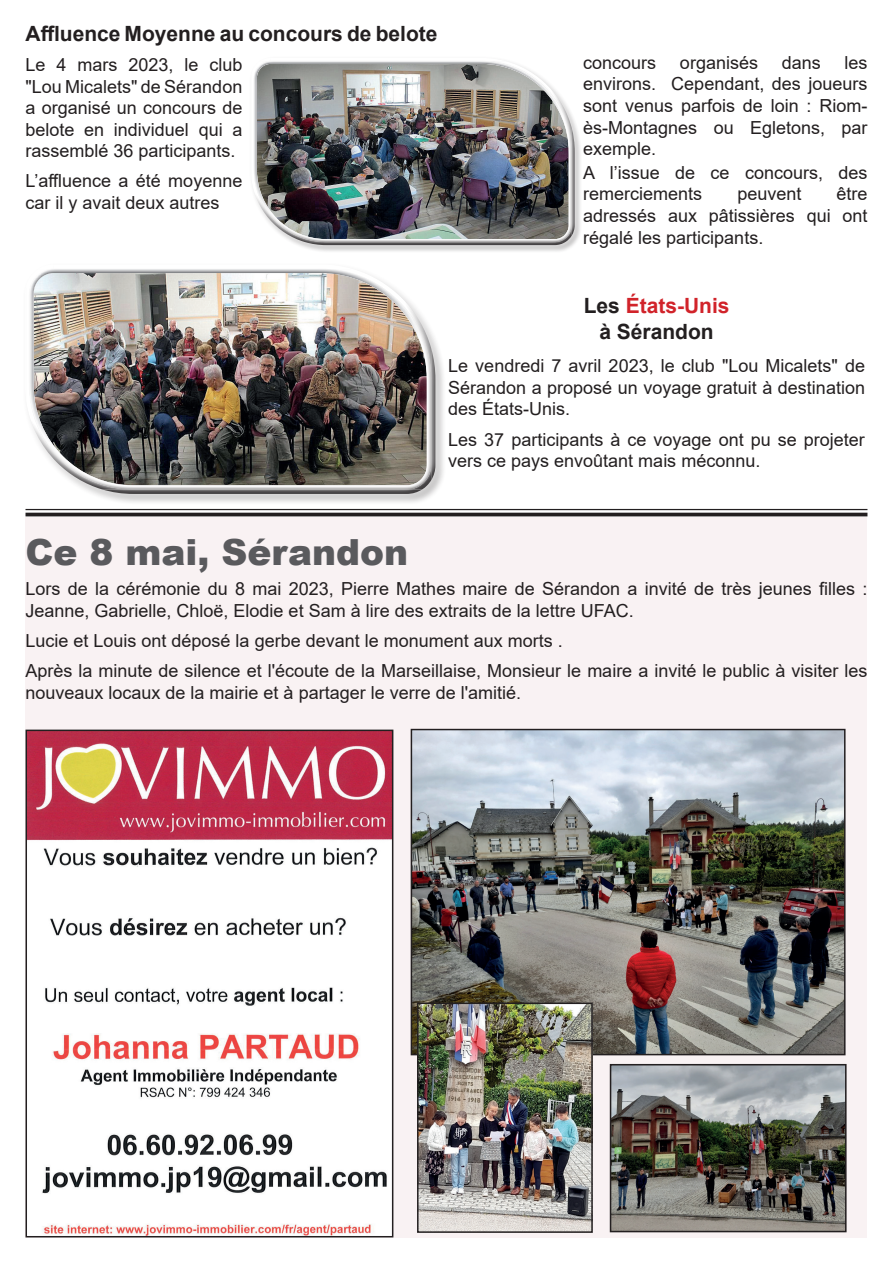
<style>
.page{position:relative;width:893px;height:1263px;background:#fff}
.page>*{position:absolute;margin:0;border:0;box-sizing:border-box;transform-origin:0 0}
.t1{font:900 36px "Arial";color:#5a5a5d}
.t2{font:700 21px/25.2px "Arial";color:#231f20;text-align:center}
.t3{font:18px/21.6px "Arial";color:#231f20}
.s1{color:#d1232a}
</style>
<div class="page">
<div style="left:26px;top:517px;width:841px;height:720px;background:#f9f2f3"></div>
<img style="left:29px;top:733px;width:361px;height:501px">
<div style="left:26px;top:730px;width:367px;height:507px;border:2px solid #231f20"></div>
<svg style="left:305px;top:128px;width:275px;height:124px"></svg>
<div style="left:249px;top:57px;width:317px;height:150px;background:#fff;opacity:.75"></div>
<div style="left:254px;top:88px;width:322px;height:159px;background:#231f20;opacity:.75"></div>
<svg style="left:101px;top:251px;width:348px;height:252px"></svg>
<div style="left:24px;top:264px;width:400px;height:176px;background:#fff;opacity:.75"></div>
<div style="left:29px;top:300px;width:409px;height:196px;background:#231f20;opacity:.75"></div>
<hr style="left:26px;top:509px;width:841px;height:1px;background:#231f20">
<hr style="left:26px;top:513px;width:841px;height:3px;background:#231f20">
<img style="left:414px;top:732px;width:428px;height:320px">
<div style="left:411px;top:729px;width:434px;height:326px;border:2px solid #231f20"></div>
<img style="left:420px;top:1005px;width:170px;height:225px">
<div style="left:417px;top:1002px;width:176px;height:231px;border:2px solid #231f20"></div>
<img style="left:613px;top:1067px;width:231px;height:162px">
<div style="left:610px;top:1064px;width:237px;height:168px;border:2px solid #231f20"></div>
<p class="t2" style="left:26px;top:21px;width:413px">Affluence Moyenne au concours de belote</p>
<p class="t3" style="left:26px;top:54px;width:218px;text-align:justify">Le 4 mars 2023, le club "Lou Micalets" de Sérandon a organisé un concours de belote en individuel qui a rassemblé 36 participants.</p>
<p class="t3" style="left:26px;top:170px;width:218px">L’affluence a été moyenne car il y avait deux autres</p>
<p class="t3" style="left:583px;top:51px;width:75px">concours</p>
<p class="t3" style="left:680px;top:51px;width:80px">organisés</p>
<p class="t3" style="left:782px;top:51px;width:41px">dans</p>
<p class="t3" style="left:583px;top:51px;width:286px;text-align:justify;text-indent:261px">les environs. Cependant, des joueurs sont venus parfois de loin : Riom&shy;ès-Montagnes ou Egletons, par exemple.</p>
<p class="t3" style="left:583px;top:162px;width:286px">A l’issue de ce concours, des remerciements</p>
<p class="t3" style="left:583px;top:183px;width:286px;text-align:justify;text-indent:253px">être adressés aux pâtissières qui ont régalé les participants.</p>
<p class="t3" style="left:737px;top:183px;width:66px">peuvent</p>
<p class="t2" style="left:584px;top:294px;width:147px">Les <span class="s1">États-Unis </span>à Sérandon</p>
<p class="t3" style="left:448px;top:355px;width:418px;text-align:justify">Le vendredi 7 avril 2023, le club "Lou Micalets" de Sérandon a proposé un voyage gratuit à destination des États-Unis.</p>
<p class="t3" style="left:448px;top:428px;width:418px">Les 37 participants à ce voyage ont pu se projeter vers ce pays envoûtant mais méconnu.</p>
<h1 class="t1" style="left:26px;top:526px;width:384px">Ce 8 mai, Sérandon</h1>
<p class="t3" style="left:26px;top:578px;width:843px">Lors de la cérémonie du 8 mai 2023, Pierre Mathes maire de Sérandon a invité de très jeunes filles :<br>Jeanne, Gabrielle, Chloë, Elodie et Sam à lire des extraits de la lettre UFAC.</p>
<p class="t3" style="left:26px;top:625px;width:843px;line-height:30.2px">Lucie et Louis ont déposé la gerbe devant le monument aux morts .<br>Après la minute de silence et l'écoute de la Marseillaise, Monsieur le maire a invité le public à visiter les</p>
<p class="t3" style="left:26px;top:681px;width:497px">nouveaux locaux de la mairie et à partager le verre de l'amitié.</p>
</div>
